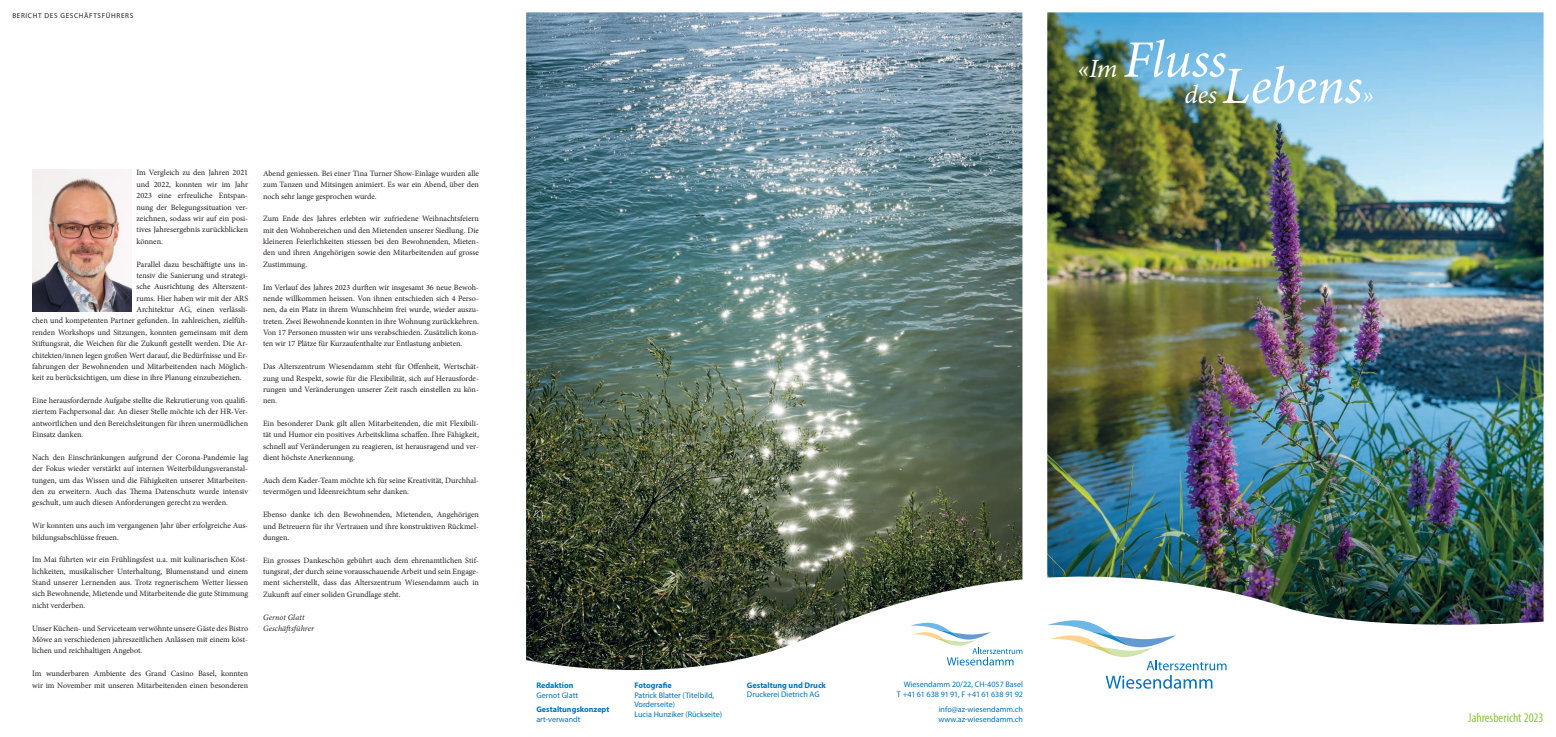
<style>
.page{position:relative;width:1556px;height:737px;background:#fff}
.page>*{position:absolute;margin:0;border:0;box-sizing:border-box;transform-origin:0 0}
.t1{font:italic 52.5px "Minion Pro";letter-spacing:-.005em;color:#fff}
.MyriadPro_9_25pt{font:condensed 13.12px "Myriad Pro";color:#8bc63e}
.MinionPro_9_25pt{font:8.05px/11.4px "Minion Pro";color:#231f20;text-align:justify}
.MyriadPro_9_25pt-2{font:8.05px/9.6px "Myriad Pro";color:#0072bc}
.MyriadPro_Bold_9_25pt{font:700 8.05px "Myriad Pro";color:#0072bc}
.MyriadPro_9_25pt-3{font:8.05px "Myriad Pro";letter-spacing:-.025em;color:#0072bc}
.MinionPro_9_25pt-2{font:italic 8.05px "Minion Pro";letter-spacing:.01em;color:#231f20}
.MriadPro_8_2pt{font:7.17px "Myriad Pro";letter-spacing:.09em;color:#231f20}
.s1{font-size:26.25px}
</style>
<div class="page">
<svg style="left:1051px;top:625px;width:175px;height:63px"></svg>
<img style="left:32px;top:170px;width:99px;height:142px">
<img style="left:526px;top:12px;width:496px;height:659px">
<img style="left:1047px;top:12px;width:496px;height:613px">
<svg style="left:910px;top:622px;width:112px;height:43px"></svg>
<p class="MriadPro_8_2pt" style="left:12px;top:11px;width:122px">BERICHT DES GESCHÄFTSFÜHRERS</p>
<p class="MinionPro_9_25pt" style="left:136px;top:167px;width:113px">Im Vergleich zu den Jahren 2021 und 2022, konnten wir im Jahr 2023 eine erfreuliche Entspan&shy;nung der Belegungssituation ver&shy;zeichnen, sodass wir auf ein posi&shy;tives Jahresergebnis zurückblicken können.</p>
<p class="MinionPro_9_25pt" style="left:136px;top:258px;width:113px">Parallel dazu beschäftigte uns in-</p>
<p class="MinionPro_9_25pt" style="left:136px;top:270px;width:113px">tensiv die Sanierung und strategi-</p>
<p class="MinionPro_9_25pt" style="left:136px;top:281px;width:113px">sche Ausrichtung des Alterszent-</p>
<p class="MinionPro_9_25pt" style="left:136px;top:292px;width:113px">rums. Hier haben wir mit der ARS</p>
<p class="MinionPro_9_25pt" style="left:136px;top:304px;width:113px">Architektur AG, einen verlässli-</p>
<p class="MinionPro_9_25pt" style="left:32px;top:315px;width:217px">chen und kompetenten Partner gefunden. In zahlreichen, zielfüh-</p>
<p class="MinionPro_9_25pt" style="left:32px;top:326px;width:217px">renden Workshops und Sitzungen, konnten gemeinsam mit dem</p>
<p class="MinionPro_9_25pt" style="left:32px;top:338px;width:217px">Stiftungsrat, die Weichen für die Zukunft gestellt werden. Die Ar-</p>
<p class="MinionPro_9_25pt" style="left:32px;top:349px;width:217px">chitekten/innen legen großen Wert darauf, die Bedürfnisse und Er-</p>
<p class="MinionPro_9_25pt" style="left:32px;top:361px;width:217px">fahrungen der Bewohnenden und Mitarbeitenden nach Möglich-</p>
<p class="MinionPro_9_25pt" style="left:32px;top:372px;width:211px">keit zu berücksichtigen, um diese in ihre Planung einzubeziehen.</p>
<p class="MinionPro_9_25pt" style="left:32px;top:395px;width:217px">Eine herausfordernde Aufgabe stellte die Rekrutierung von qualifi&shy;ziertem Fachpersonal dar. An dieser Stelle möchte ich der HR-Ver&shy;antwortlichen und den Bereichsleitungen für ihren unermüdlichen Einsatz danken.</p>
<p class="MinionPro_9_25pt" style="left:32px;top:452px;width:217px">Nach den Einschränkungen aufgrund der Corona-Pandemie lag der Fokus wieder verstärkt auf internen Weiterbildungsveranstal&shy;tungen, um das Wissen und die Fähigkeiten unserer Mitarbeiten&shy;den zu erweitern. Auch das Thema Datenschutz wurde intensiv geschult, um auch diesen Anforderungen gerecht zu werden.</p>
<p class="MinionPro_9_25pt" style="left:32px;top:520px;width:217px">Wir konnten uns auch im vergangenen Jahr über erfolgreiche Aus&shy;bildungsabschlüsse freuen.</p>
<p class="MinionPro_9_25pt" style="left:32px;top:554px;width:217px">Im Mai führten wir ein Frühlingsfest u.a. mit kulinarischen Köst&shy;lichkeiten, musikalischer Unterhaltung, Blumenstand und einem Stand unserer Lernenden aus. Trotz regnerischem Wetter liessen sich Bewohnende, Mietende und Mitarbeitende die gute Stimmung nicht verderben.</p>
<p class="MinionPro_9_25pt" style="left:32px;top:622px;width:217px">Unser Küchen- und Serviceteam verwöhnte unsere Gäste des Bistro Möwe an verschiedenen jahreszeitlichen Anlässen mit einem köst&shy;lichen und reichhaltigen Angebot.</p>
<p class="MinionPro_9_25pt" style="left:32px;top:668px;width:217px">Im wunderbaren Ambiente des Grand Casino Basel, konnten wir im November mit unseren Mitarbeitenden einen besonderen</p>
<p class="MinionPro_9_25pt" style="left:263px;top:167px;width:217px">Abend geniessen. Bei einer Tina Turner Show-Einlage wurden alle zum Tanzen und Mitsingen animiert. Es war ein Abend, über den noch sehr lange gesprochen wurde.</p>
<p class="MinionPro_9_25pt" style="left:263px;top:213px;width:217px">Zum Ende des Jahres erlebten wir zufriedene Weihnachtsfeiern mit den Wohnbereichen und den Mietenden unserer Siedlung. Die kleineren Feierlichkeiten stiessen bei den Bewohnenden, Mieten&shy;den und ihren Angehörigen sowie den Mitarbeitenden auf grosse Zustimmung.</p>
<p class="MinionPro_9_25pt" style="left:263px;top:281px;width:217px">Im Verlauf des Jahres 2023 durften wir insgesamt 36 neue Bewoh&shy;nende willkommen heissen. Von ihnen entschieden sich 4 Perso&shy;nen, da ein Platz in ihrem Wunschheim frei wurde, wieder auszu&shy;treten. Zwei Bewohnende konnten in ihre Wohnung zurückkehren.<br>Von 17 Personen mussten wir uns verabschieden. Zusätzlich konn&shy;ten wir 17 Plätze für Kurzaufenthalte zur Entlastung anbieten.</p>
<p class="MinionPro_9_25pt" style="left:263px;top:361px;width:217px">Das Alterszentrum Wiesendamm steht für Offenheit, Wertschät&shy;zung und Respekt, sowie für die Flexibilität, sich auf Herausforde&shy;rungen und Veränderungen unserer Zeit rasch einstellen zu kön&shy;nen.</p>
<p class="MinionPro_9_25pt" style="left:263px;top:418px;width:217px">Ein besonderer Dank gilt allen Mitarbeitenden, die mit Flexibili&shy;tät und Humor ein positives Arbeitsklima schaffen. Ihre Fähigkeit, schnell auf Veränderungen zu reagieren, ist herausragend und ver&shy;dient höchste Anerkennung.</p>
<p class="MinionPro_9_25pt" style="left:263px;top:475px;width:217px">Auch dem Kader-Team möchte ich für seine Kreativität, Durchhal&shy;tevermögen und Ideenreichtum sehr danken.</p>
<p class="MinionPro_9_25pt" style="left:263px;top:509px;width:217px">Ebenso danke ich den Bewohnenden, Mietenden, Angehörigen und Betreuern für ihr Vertrauen und ihre konstruktiven Rückmel&shy;dungen.</p>
<p class="MinionPro_9_25pt" style="left:263px;top:554px;width:217px">Ein grosses Dankeschön gebührt auch dem ehrenamtlichen Stif&shy;tungsrat, der durch seine vorausschauende Arbeit und sein Engage&shy;ment sicherstellt, dass das Alterszentrum Wiesendamm auch in Zukunft auf einer soliden Grundlage steht.</p>
<p class="MinionPro_9_25pt-2" style="left:263px;top:611px;width:43px">Gernot Glatt</p>
<p class="MinionPro_9_25pt-2" style="left:263px;top:623px;width:53px">Geschäftsführer</p>
<p class="t1" style="left:1077px;top:24px;width:151px"><span class="s1">«Im</span> Fluss</p>
<p class="t1" style="left:1184px;top:50px;width:191px"><span class="s1">des</span> Lebens<span class="s1">»</span></p>
<p class="MyriadPro_Bold_9_25pt" style="left:536px;top:680px;width:39px">Redaktion</p>
<p class="MyriadPro_9_25pt-2" style="left:536px;top:690px;width:43px">Gernot Glatt</p>
<p class="MyriadPro_Bold_9_25pt" style="left:536px;top:704px;width:75px">Gestaltungskonzept</p>
<p class="MyriadPro_9_25pt-2" style="left:536px;top:714px;width:46px">art-verwandt</p>
<p class="MyriadPro_9_25pt-2" style="left:903px;top:679px;width:121px">Wiesendamm 20/22, CH-4057 Basel</p>
<p class="MyriadPro_9_25pt-3" style="left:896px;top:690px;width:128px">T +41 61 638 91 91, F +41 61 638 91 92</p>
<p class="MyriadPro_9_25pt-2" style="left:938px;top:704px;width:86px">info@az-wiesendamm.ch</p>
<p class="MyriadPro_9_25pt-2" style="left:938px;top:714px;width:86px">www.az-wiesendamm.ch</p>
<p class="MyriadPro_Bold_9_25pt" style="left:747px;top:679px;width:81px">Gestaltung und Druck</p>
<p class="MyriadPro_9_25pt-2" style="left:747px;top:689px;width:74px">Druckerei Dietrich AG</p>
<p class="MyriadPro_Bold_9_25pt" style="left:634px;top:680px;width:39px">Fotografie</p>
<p class="MyriadPro_9_25pt-2" style="left:634px;top:690px;width:81px">Patrick Blatter (Titelbild,<br>Vorderseite)</p>
<p class="MyriadPro_9_25pt-2" style="left:634px;top:709px;width:89px">Lucia Hunziker (Rückseite)</p>
<p class="MyriadPro_9_25pt" style="left:1467px;top:709px;width:77px">Jahresbericht 2023</p>
</div>
